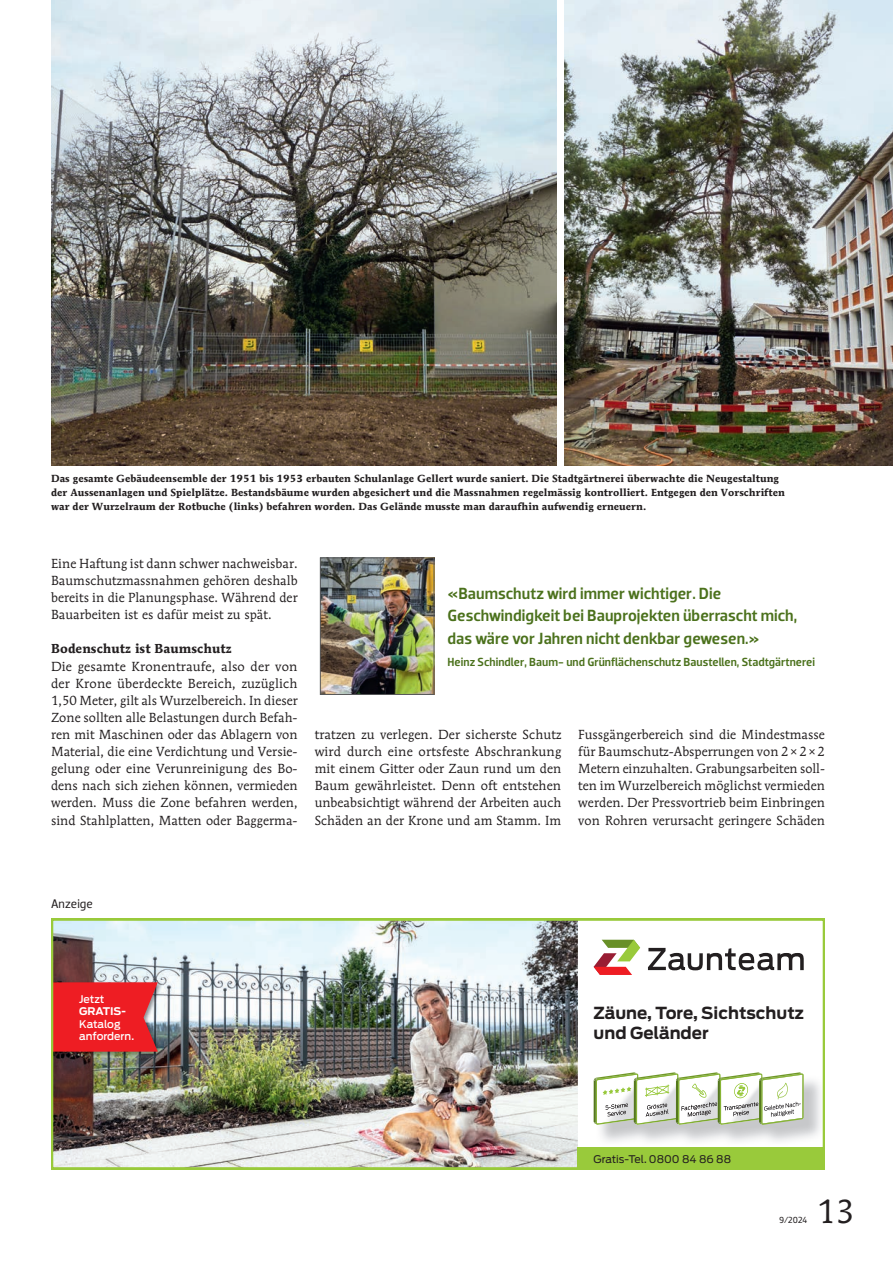
<style>
.page{position:relative;width:893px;height:1263px;background:#fff}
.page>*{position:absolute;margin:0;border:0;box-sizing:border-box;transform-origin:0 0}
.t1{font:33px "Mendoza Roman";color:#231f20}
.t2{font:500 16.5px/22.5px "Dobra";color:#4b711c}
.t3{font:700 16.5px/19.8px "Antenna";color:#231f20}
.t4{font:13.05px/17.1px "Mendoza Roman";letter-spacing:.005em;color:#231f20;text-align:justify}
.t5{font:700 12.9px "Mendoza Roman";letter-spacing:.005em;color:#231f20}
.t6{font:12.6px "Dobra";letter-spacing:.005em;color:#231f20}
.t7{font:500 12px "Dobra";color:#4b711c}
.t8{font:500 10.5px/12px "Antenna";color:#fff}
.t9{font:10.5px "Antenna";color:#231f20}
.t10{font:700 10.5px "Antenna";color:#fff}
.t11{font:700 10.2px/14.2px "Mendoza Roman";letter-spacing:.005em;color:#231f20}
.t12{font:9px "Dobra";color:#231f20}
</style>
<div class="page">
<img style="left:51px;top:0;width:505px;height:465px">
<img style="left:565px;top:0;width:328px;height:465px">
<img style="left:322px;top:560px;width:110px;height:133px">
<div style="left:320px;top:558px;width:114px;height:137px;border:1px solid #57585a"></div>
<img style="left:55px;top:922px;width:523px;height:243px">
<svg style="left:648px;top:948px;width:156px;height:22px"></svg>
<svg style="left:594px;top:940px;width:46px;height:35px"></svg>
<div style="left:578px;top:1146px;width:247px;height:23px;background:#99ca3b"></div>
<img style="left:55px;top:980px;width:108px;height:77px">
<svg style="left:55px;top:982px;width:103px;height:70px;background:#e6262c"></svg>
<svg style="left:594px;top:1072px;width:210px;height:53px"></svg>
<div style="left:51px;top:918px;width:774px;height:251px;border:3px solid #99ca3b"></div>
<p class="t11" style="left:51px;top:471px;width:735px">Das gesamte Gebäudeensemble der 1951 bis 1953 erbauten Schulanlage Gellert wurde saniert. Die Stadtgärtnerei überwachte die Neugestaltung der Aussenanlagen und Spielplätze. Bestandsbäume wurden abgesichert und die Massnahmen regelmässig kontrolliert. Entgegen den Vorschriften war der Wurzelraum der Rotbuche (links) befahren worden. Das Gelände musste man daraufhin aufwendig erneuern.</p>
<p class="t4" style="left:51px;top:555px;width:248px">Eine Haftung ist dann schwer nachweisbar.<br>Baumschutzmassnahmen gehören deshalb bereits in die Planungsphase. Während der Bauarbeiten ist es dafür meist zu spät.</p>
<p class="t5" style="left:51px;top:641px;width:182px">Bodenschutz ist Baumschutz</p>
<p class="t4" style="left:51px;top:657px;width:248px">Die gesamte Kronentraufe, also der von der Krone überdeckte Bereich, zuzüglich 1,50 Meter, gilt als Wurzelbereich. In dieser Zone sollten alle Belastungen durch Befah&shy;ren mit Maschinen oder das Ablagern von Material, die eine Verdichtung und Versie&shy;gelung oder eine Verunreinigung des Bo&shy;dens nach sich ziehen können, vermieden werden. Muss die Zone befahren werden, sind Stahlplatten, Matten oder Baggerma-</p>
<p class="t2" style="left:448px;top:582px;width:351px">«Baumschutz wird immer wichtiger. Die<br>Geschwindigkeit bei Bauprojekten überrascht mich, das wäre vor Jahren nicht denkbar gewesen.»</p>
<p class="t7" style="left:448px;top:655px;width:369px">Heinz Schindler, Baum- und Grünflächenschutz Baustellen, Stadtgärtnerei</p>
<p class="t4" style="left:315px;top:726px;width:248px">tratzen zu verlegen. Der sicherste Schutz wird durch eine ortsfeste Abschrankung mit einem Gitter oder Zaun rund um den Baum gewährleistet. Denn oft entstehen unbeabsichtigt während der Arbeiten auch Schäden an der Krone und am Stamm. Im</p>
<p class="t4" style="left:578px;top:726px;width:248px">Fussgängerbereich sind die Mindestmasse für Baumschutz-Absperrungen von 2×2×2<br>Metern einzuhalten. Grabungsarbeiten soll&shy;ten im Wurzelbereich möglichst vermieden werden. Der Pressvortrieb beim Einbringen von Rohren verursacht geringere Schäden</p>
<p class="t6" style="left:51px;top:896px;width:43px">Anzeige</p>
<p class="t8" style="left:79px;top:993px;width:27px">Jetzt</p>
<p class="t10" style="left:79px;top:1005px;width:48px">GRATIS-</p>
<p class="t8" style="left:79px;top:1018px;width:57px">Katalog anfordern.</p>
<p class="t3" style="left:594px;top:1003px;width:212px">Zäune, Tore, Sichtschutz und Geländer</p>
<p class="t9" style="left:594px;top:1153px;width:139px">Gratis-Tel. 0800 84 86 88</p>
<p class="t12" style="left:779px;top:1214px;width:30px">9/2024</p>
<h1 class="t1" style="left:817px;top:1191px;width:39px">13</h1>
</div>
